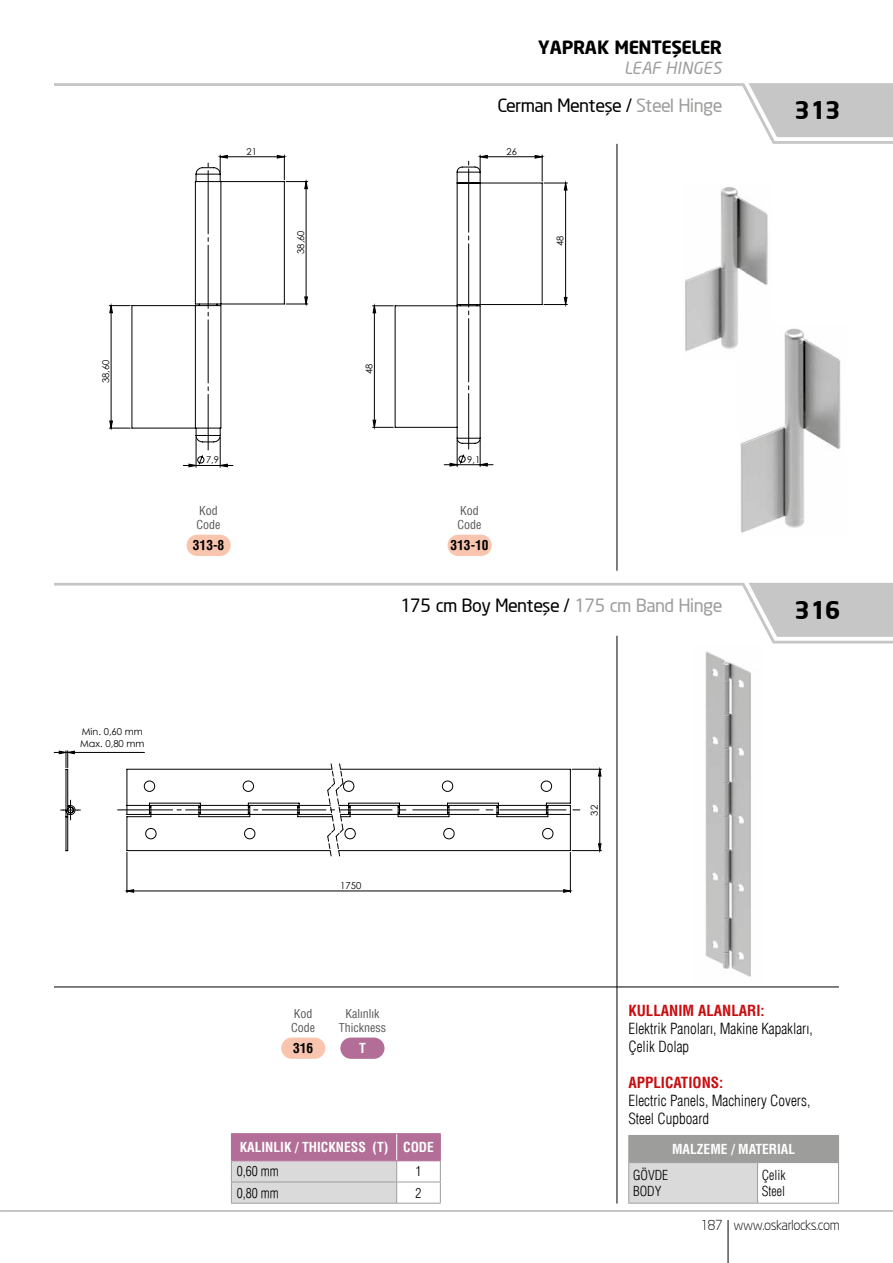
<style>
.page{position:relative;width:893px;height:1263px;background:#fff}
.page>*{position:absolute;margin:0;border:0;box-sizing:border-box;transform-origin:0 0}
.t1{font:700 24px "Neo Sans";color:#000}
.t2{font:18px "Neo Sans";color:#000}
.t3{font:700 18px "Neo Sans";color:#000}
.t4{font:italic 16.5px "Neo Sans";color:#9d9d9c}
.t5{font:300 condensed 15px/18px "Helvetica";color:#000}
.t6{font:700 condensed 15px "Helvetica";color:#c90c0f}
.t7{font:700 condensed 13.5px "Helvetica";color:#fff}
.t8{font:300 condensed 13.5px/16.2px "Helvetica";color:#000}
.t9{font:300 13.5px "Neo Sans";color:#000}
.t10{font:700 condensed 13.5px "Helvetica";color:#000}
.t11{font:condensed 12px/14.4px "Helvetica";color:#575756}
.t12{font:9.6px/11.4px "Century Gothic";color:#000}
.t13{font:9.45px "Century Gothic";color:#000}
.s1{color:#9d9d9c}
</style>
<div class="page">
<hr style="left:0;top:1210px;width:893px;height:2px;background:#c6c6c6">
<hr style="left:728px;top:1220px;width:1px;height:43px;background:#000">
<img style="left:705px;top:651px;width:46px;height:326px">
<svg style="left:54px;top:83px;width:839px;height:61px"></svg>
<svg style="left:737px;top:83px;width:156px;height:60px"></svg>
<svg style="left:54px;top:583px;width:683px;height:60px"></svg>
<svg style="left:737px;top:582px;width:156px;height:61px"></svg>
<hr style="left:617px;top:636px;width:1px;height:567px;background:#000">
<hr style="left:617px;top:144px;width:1px;height:427px;background:#000">
<hr style="left:54px;top:986px;width:785px;height:1px;background:#000">
<div style="left:629px;top:1135px;width:210px;height:27px;background:#9d9d9c"></div>
<div style="left:629px;top:1162px;width:129px;height:41px;background:#dadada"></div>
<hr style="left:628px;top:1163px;width:1px;height:40px;background:#9d9d9c">
<hr style="left:757px;top:1163px;width:1px;height:40px;background:#9d9d9c">
<hr style="left:838px;top:1163px;width:1px;height:40px;background:#9d9d9c">
<hr style="left:628px;top:1203px;width:130px;height:1px;background:#9d9d9c">
<hr style="left:758px;top:1203px;width:81px;height:1px;background:#9d9d9c">
<hr style="left:628px;top:1135px;width:130px;height:1px;background:#9d9d9c">
<svg style="left:628px;top:1136px;width:1px;height:26px"></svg>
<hr style="left:628px;top:1162px;width:130px;height:1px;background:#9d9d9c">
<hr style="left:758px;top:1162px;width:81px;height:1px;background:#9d9d9c">
<img style="left:740px;top:328px;width:101px;height:205px">
<img style="left:685px;top:186px;width:86px;height:174px">
<svg style="left:373px;top:155px;width:194px;height:311px"></svg>
<svg style="left:109px;top:155px;width:199px;height:312px"></svg>
<div style="left:187px;top:535px;width:44px;height:21px;background:#f9c5af;border-radius:11px"></div>
<div style="left:448px;top:535px;width:44px;height:21px;background:#f9c5af;border-radius:11px"></div>
<div style="left:340px;top:1037px;width:44px;height:22px;background:#b26e96;border-radius:11px"></div>
<div style="left:281px;top:1037px;width:44px;height:22px;background:#f9c5af;border-radius:11px"></div>
<hr style="left:570px;top:852px;width:1px;height:41px;background:#000">
<hr style="left:127px;top:852px;width:1px;height:41px;background:#000">
<svg style="left:128px;top:890px;width:442px;height:2px"></svg>
<svg style="left:54px;top:751px;width:547px;height:105px"></svg>
<hr style="left:231px;top:1203px;width:166px;height:1px;background:#9d9d9c">
<hr style="left:397px;top:1203px;width:44px;height:1px;background:#9d9d9c">
<hr style="left:231px;top:1133px;width:166px;height:1px;background:#b26e96">
<hr style="left:397px;top:1133px;width:44px;height:1px;background:#b26e96">
<svg style="left:231px;top:1134px;width:210px;height:69px;background:#cdb3c2"></svg>
<hr style="left:231px;top:1160px;width:166px;height:1px;background:#b26e96">
<hr style="left:397px;top:1160px;width:44px;height:1px;background:#b26e96">
<p class="t13" style="left:99px;top:383px;width:25px;rotate:-90deg">38,60</p>
<p class="t12" style="left:80px;top:726px;width:66px">Min. 0,60 mm<br>Max. 0,80 mm</p>
<p class="t3" style="left:538px;top:36px;width:185px">YAPRAK MENTEŞELER</p>
<p class="t4" style="left:624px;top:58px;width:99px">LEAF HINGES</p>
<p class="t2" style="left:497px;top:94px;width:226px">Cerman Menteşe / <span class="s1">Steel Hinge</span></p>
<h1 class="t1" style="left:795px;top:95px;width:47px">313</h1>
<p class="t13" style="left:247px;top:145px;width:12px">21</p>
<p class="t13" style="left:506px;top:145px;width:12px">26</p>
<p class="t13" style="left:294px;top:254px;width:25px;rotate:-90deg">38,60</p>
<p class="t13" style="left:554px;top:246px;width:12px;rotate:-90deg">48</p>
<p class="t13" style="left:362px;top:374px;width:12px;rotate:-90deg">48</p>
<p class="t13" style="left:206px;top:453px;width:14px">7,9</p>
<p class="t13" style="left:467px;top:453px;width:14px">9,1</p>
<p class="t11" style="left:197px;top:503px;width:25px">Kod<br>Code</p>
<p class="t11" style="left:458px;top:503px;width:25px">Kod<br>Code</p>
<p class="t10" style="left:193px;top:537px;width:33px">313-8</p>
<p class="t10" style="left:450px;top:537px;width:40px">313-10</p>
<p class="t2" style="left:400px;top:594px;width:324px">175 cm Boy Menteşe / <span class="s1">175 cm Band Hinge</span></p>
<h1 class="t1" style="left:795px;top:595px;width:47px">316</h1>
<p class="t12" style="left:340px;top:879px;width:23px">1750</p>
<p class="t11" style="left:291px;top:1006px;width:25px">Kod<br>Code</p>
<p class="t10" style="left:293px;top:1040px;width:22px">316</p>
<p class="t11" style="left:339px;top:1006px;width:49px;text-align:center">Kalınlık<br>Thickness</p>
<p class="t7" style="left:359px;top:1040px;width:8px">T</p>
<p class="t7" style="left:240px;top:1139px;width:196px">KALINLIK / THICKNESS (T) CODE</p>
<p class="t8" style="left:237px;top:1163px;width:43px">0,60 mm</p>
<p class="t8" style="left:416px;top:1163px;width:7px">1</p>
<p class="t8" style="left:237px;top:1184px;width:43px">0,80 mm</p>
<p class="t8" style="left:416px;top:1184px;width:7px">2</p>
<p class="t12" style="left:588px;top:816px;width:12px;rotate:-90deg">32</p>
<p class="t6" style="left:628px;top:1001px;width:138px">KULLANIM ALANLARI:</p>
<p class="t5" style="left:628px;top:1020px;width:186px">Elektrik Panoları, Makine Kapakları,<br>Çelik Dolap</p>
<p class="t6" style="left:628px;top:1073px;width:97px">APPLICATIONS:</p>
<p class="t5" style="left:628px;top:1092px;width:183px">Electric Panels, Machinery Covers,<br>Steel Cupboard</p>
<p class="t7" style="left:672px;top:1141px;width:125px">MALZEME / MATERIAL</p>
<p class="t8" style="left:633px;top:1167px;width:37px">GÖVDE<br>BODY</p>
<p class="t8" style="left:762px;top:1167px;width:26px">Çelik<br>Steel</p>
<p class="t9" style="left:700px;top:1217px;width:140px">187 www.oskarlocks.com</p>
</div>
